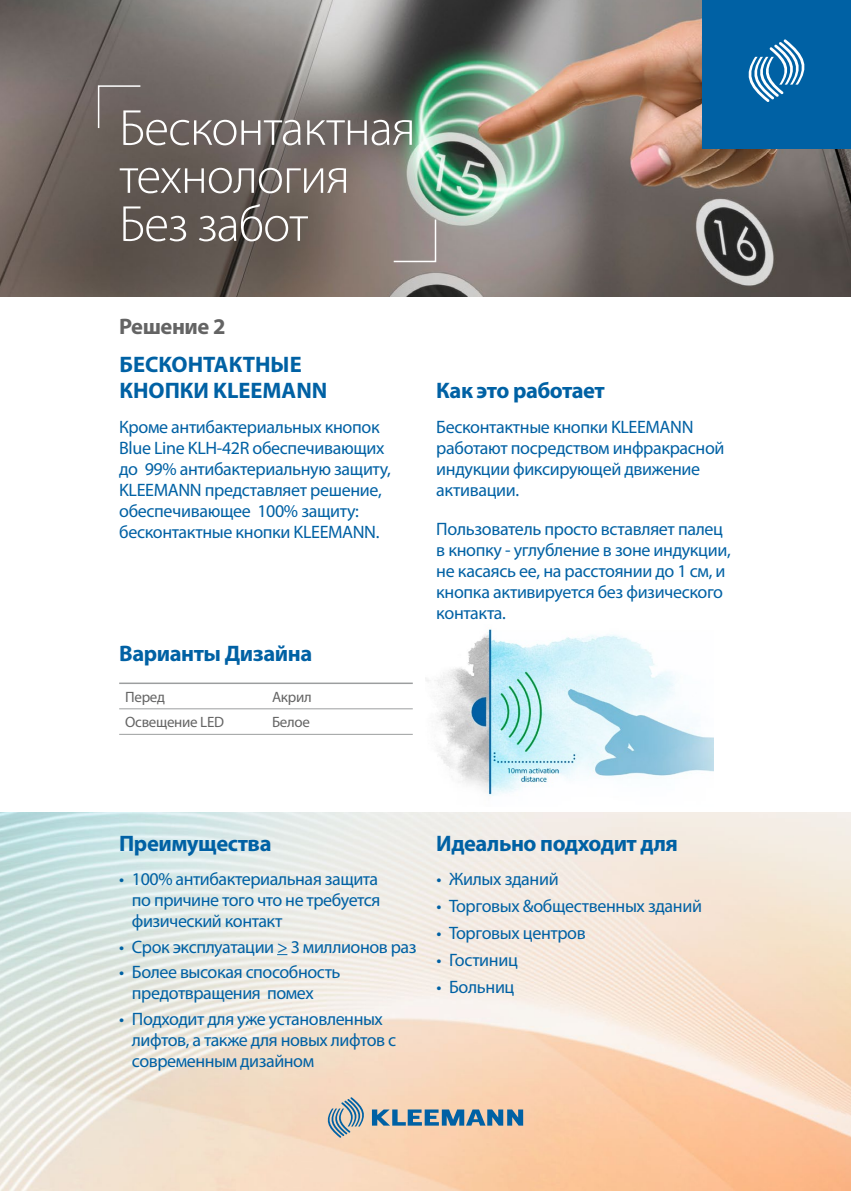
<style>
.page{position:relative;width:851px;height:1191px;background:#fff}
.page>*{position:absolute;margin:0;border:0;box-sizing:border-box;transform-origin:0 0}
.t1{font:300 51px/48px "Myriad Pro";letter-spacing:-.02em;color:#fff}
.t2{font:700 22.5px "Myriad Pro";letter-spacing:-.02em;color:#0061a4}
.t3{font:700 22.5px/25.5px "Myriad Pro";color:#0061a4}
.t4{font:700 22.5px "Myriad Pro";letter-spacing:-.02em;color:#646464}
.t5{font:18px/21px "Myriad Pro";letter-spacing:-.02em;color:#0061a4}
.t6{font:15px "Myriad Pro";letter-spacing:-.02em;color:#646464}
</style>
<div class="page">
<img style="left:0;top:0;width:850px;height:296px">
<img style="left:0;top:812px;width:850px;height:379px">
<svg style="left:324px;top:1097px;width:199px;height:40px;background:#bdb7ae"></svg>
<div style="left:702px;top:0;width:148px;height:149px;background:#0061a4"></div>
<svg style="left:748px;top:39px;width:57px;height:63px"></svg>
<hr style="left:119px;top:708px;width:147px;height:1px;background:#9c9e9f">
<hr style="left:266px;top:708px;width:147px;height:1px;background:#9c9e9f">
<hr style="left:119px;top:734px;width:147px;height:1px;background:#9c9e9f">
<hr style="left:266px;top:734px;width:147px;height:1px;background:#9c9e9f">
<hr style="left:119px;top:682px;width:147px;height:2px;background:#9c9e9f">
<hr style="left:266px;top:682px;width:147px;height:2px;background:#9c9e9f">
<img style="left:425px;top:629px;width:288px;height:167px">
<svg style="left:97px;top:85px;width:45px;height:45px;background:#756c68"></svg>
<svg style="left:392px;top:218px;width:45px;height:45px;background:#9b908d"></svg>
<h1 class="t1" style="left:119px;top:103px;width:298px">Бесконтактная технология<br>Без забот</h1>
<p class="t4" style="left:119px;top:312px;width:108px">Решение 2</p>
<p class="t3" style="left:119px;top:351px;width:209px">БЕСКОНТАКТНЫЕ<br>КНОПКИ KLEEMANN</p>
<p class="t5" style="left:119px;top:416px;width:273px">Кроме антибактериальных кнопок<br>Blue Line KLH-42R обеспечивающих до 99% антибактериальную защиту,<br>KLEEMANN представляет решение, обеспечивающее 100% защиту: бесконтактные кнопки KLEEMANN.</p>
<p class="t2" style="left:119px;top:639px;width:194px">Варианты Дизайна</p>
<p class="t6" style="left:125px;top:687px;width:41px">Перед</p>
<p class="t6" style="left:272px;top:687px;width:41px">Акрил</p>
<p class="t6" style="left:125px;top:713px;width:100px">Освещение LED</p>
<p class="t6" style="left:272px;top:713px;width:39px">Белое</p>
<p class="t2" style="left:436px;top:375px;width:170px">Как это работает</p>
<p class="t5" style="left:436px;top:416px;width:290px">Бесконтактные кнопки KLEEMANN работают посредством инфракрасной индукции фиксирующей движение активации.</p>
<p class="t5" style="left:436px;top:518px;width:296px">Пользователь просто вставляет палец в кнопку - углубление в зоне индукции, не касаясь ее, на расстоянии до 1 см, и кнопка активируется без физического контакта.</p>
<p class="t2" style="left:119px;top:828px;width:154px">Преимущества</p>
<p class="t2" style="left:436px;top:828px;width:243px">Идеально подходит для</p>
<p class="t5" style="left:132px;top:868px;width:250px;text-indent:-13px">• 100% антибактериальная защита по причине того что не требуется физический контакт</p>
<p class="t5" style="left:119px;top:936px;width:299px">• Срок эксплуатации &gt; 3 миллионов раз</p>
<p class="t5" style="left:132px;top:961px;width:210px;text-indent:-13px">• Более высокая способность предотвращения помех</p>
<p class="t5" style="left:132px;top:1008px;width:266px;text-indent:-13px">• Подходит для уже установленных лифтов, а также для новых лифтов с современным дизайном</p>
<p class="t5" style="left:436px;top:868px;width:124px">• Жилых зданий</p>
<p class="t5" style="left:436px;top:895px;width:267px">• Торговых &amp;общественных зданий</p>
<p class="t5" style="left:436px;top:922px;width:151px">• Торговых центров</p>
<p class="t5" style="left:436px;top:949px;width:83px">• Гостиниц</p>
<p class="t5" style="left:436px;top:976px;width:80px">• Больниц</p>
</div>
